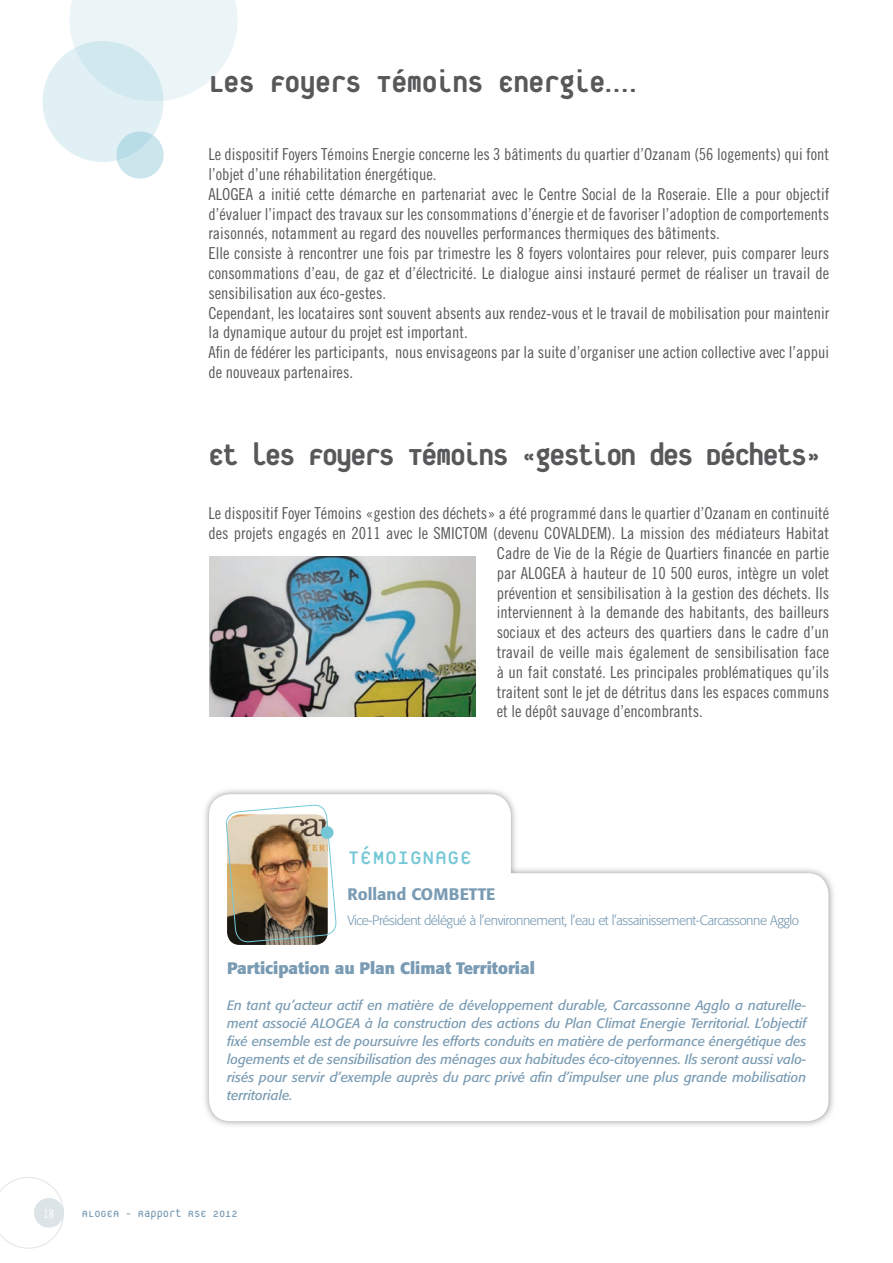
<style>
.page{position:relative;width:893px;height:1263px;background:#fff}
.page>*{position:absolute;margin:0;border:0;box-sizing:border-box;transform-origin:0 0}
.t1{font:800 34.5px "Platelet";letter-spacing:-.05em;color:#57585a}
.t2{font:800 34.5px "Platelet";letter-spacing:-.02em;color:#57585a}
.t3{font:27px "Platelet";color:#75c7d7}
.t4{font:16.5px/19.8px "Trade Gothic Cond Eighteen";color:#57585a}
.t5{font:700 16.5px "Formata";color:#799bb3}
.t6{font:500 16.5px "Formata";color:#799bb3}
.t7{font:italic 13.5px/18px "Formata";color:#799bb3;text-align:justify}
.t8{font:300 13.5px "Formata";letter-spacing:-.03em;color:#799bb3}
.t9{font:13.5px "Platelet";color:#799bb3}
.t10{font:12px "Trade Gothic Cond Eighteen";color:#fff}
</style>
<div class="page">
<svg style="left:0;top:1177px;width:64px;height:71px"></svg>
<div style="left:34px;top:1198px;width:30px;height:30px;background:#dde4e8;border-radius:50%"></div>
<svg style="left:43px;top:0;width:195px;height:179px"></svg>
<img style="left:205px;top:790px;width:629px;height:336px">
<svg style="left:209px;top:794px;width:619px;height:327px"></svg>
<img style="left:225px;top:804px;width:112px;height:143px">
<div style="left:321px;top:826px;width:12px;height:13px;background:#75c7d7;border-radius:50%"></div>
<img style="left:209px;top:557px;width:266px;height:160px">
<h1 class="t2" style="left:208px;top:68px;width:430px">Les Foyers Témoins Energie…</h1>
<p class="t4" style="left:208px;top:144px;width:622px">Le dispositif Foyers Témoins Energie concerne les 3 bâtiments du quartier d’Ozanam (56 logements) qui font l’objet d’une réhabilitation énergétique.<br>ALOGEA a initié cette démarche en partenariat avec le Centre Social de la Roseraie. Elle a pour objectif d’évaluer l’impact des travaux sur les consommations d’énergie et de favoriser l’adoption de comportements raisonnés, notamment au regard des nouvelles performances thermiques des bâtiments.<br>Elle consiste à rencontrer une fois par trimestre les 8 foyers volontaires pour relever, puis comparer leurs consommations d’eau, de gaz et d’électricité. Le dialogue ainsi instauré permet de réaliser un travail de sensibilisation aux éco-gestes.<br>Cependant, les locataires sont souvent absents aux rendez-vous et le travail de mobilisation pour maintenir la dynamique autour du projet est important.<br>Afin de fédérer les participants, nous envisageons par la suite d’organiser une action collective avec l’appui de nouveaux partenaires.</p>
<h1 class="t1" style="left:208px;top:441px;width:614px">Et les Foyers Témoins «gestion des Déchets»</h1>
<p class="t4" style="left:208px;top:503px;width:622px">Le dispositif Foyer Témoins «gestion des déchets» a été programmé dans le quartier d’Ozanam en continuité</p>
<p class="t4" style="left:208px;top:523px;width:622px">des projets engagés en 2011 avec le SMICTOM (devenu COVALDEM). La mission des médiateurs Habitat</p>
<p class="t4" style="left:497px;top:543px;width:334px">Cadre de Vie de la Régie de Quartiers financée en partie</p>
<p class="t4" style="left:497px;top:563px;width:334px">par ALOGEA à hauteur de 10 500 euros, intègre un volet</p>
<p class="t4" style="left:497px;top:583px;width:334px">prévention et sensibilisation à la gestion des déchets. Ils</p>
<p class="t4" style="left:497px;top:602px;width:334px">interviennent à la demande des habitants, des bailleurs</p>
<p class="t4" style="left:497px;top:622px;width:334px">sociaux et des acteurs des quartiers dans le cadre d’un</p>
<p class="t4" style="left:497px;top:642px;width:334px">travail de veille mais également de sensibilisation face</p>
<p class="t4" style="left:497px;top:662px;width:334px">à un fait constaté. Les principales problématiques qu’ils</p>
<p class="t4" style="left:497px;top:682px;width:334px">traitent sont le jet de détritus dans les espaces communs</p>
<p class="t4" style="left:497px;top:701px;width:208px">et le dépôt sauvage d’encombrants.</p>
<h2 class="t3" style="left:347px;top:845px;width:126px">TÉMOIGNAGE</h2>
<p class="t6" style="left:347px;top:884px;width:150px">Rolland COMBETTE</p>
<p class="t8" style="left:347px;top:912px;width:453px">Vice-Président délégué à l’environnement, l’eau et l’assainissement-Carcassonne Agglo</p>
<p class="t5" style="left:227px;top:957px;width:309px">Participation au Plan Climat Territorial</p>
<p class="t7" style="left:227px;top:996px;width:581px">En tant qu’acteur actif en matière de développement durable, Carcassonne Agglo a naturelle&shy;ment associé ALOGEA à la construction des actions du Plan Climat Energie Territorial. L’objectif fixé ensemble est de poursuivre les efforts conduits en matière de performance énergétique des logements et de sensibilisation des ménages aux habitudes éco-citoyennes. Ils seront aussi valo&shy;risés pour servir d’exemple auprès du parc privé afin d’impulser une plus grande mobilisation territoriale.</p>
<p class="t10" style="left:44px;top:1206px;width:12px">18</p>
<p class="t9" style="left:82px;top:1208px;width:157px">ALOGEA - Rapport RSE 2012</p>
</div>
